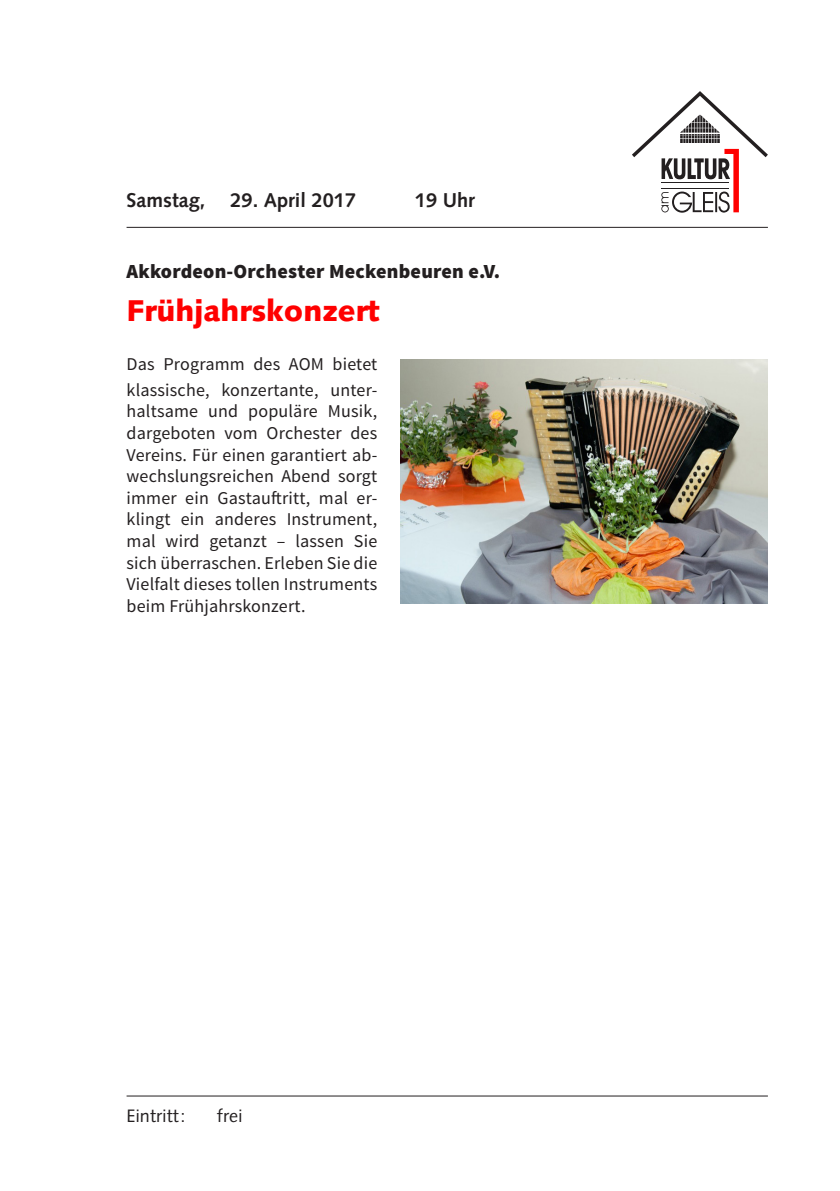
<style>
.page{position:relative;width:840px;height:1191px;background:#fff}
.page>*{position:absolute;margin:0;border:0;box-sizing:border-box;transform-origin:0 0}
.Titel_farbig{font:900 30px "Syntax LTCE";color:#f00}
.Datum{font:900 20px "Source Sans Pro";letter-spacing:.01em;color:#231f20}
.Datum-2{font:700 20px "Syntax LTCE";color:#231f20}
.Text{font:18px/21.6px "Source Sans Pro";letter-spacing:.01em;color:#231f20}
.Liste{font:18px "Syntax LTCE";letter-spacing:.01em;color:#231f20}
</style>
<div class="page">
<svg style="left:632px;top:91px;width:135px;height:122px"></svg>
<hr style="left:661px;top:182px;width:67px;height:1px;background:#231f20">
<hr style="left:661px;top:188px;width:67px;height:1px;background:#231f20">
<hr style="left:126px;top:227px;width:641px;height:1px;background:#231f20">
<hr style="left:126px;top:1095px;width:641px;height:1px;background:#231f20">
<img style="left:400px;top:359px;width:367px;height:244px">
<p class="Datum-2" style="left:126px;top:189px;width:231px">Samstag, 29. April 2017</p>
<p class="Datum-2" style="left:414px;top:189px;width:62px">19 Uhr</p>
<p class="Datum" style="left:126px;top:258px;width:375px">Akkordeon-Orchester Meckenbeuren e.V.</p>
<p class="Titel_farbig" style="left:126px;top:293px;width:255px">Frühjahrskonzert</p>
<p class="Text" style="left:126px;top:351px;width:252px;line-height:26px">Das Programm des AOM bietet klassische, konzertante, unter-</p>
<p class="Text" style="left:126px;top:401px;width:252px;text-align:justify">haltsame und populäre Musik, dargeboten vom Orchester des Vereins. Für einen garantiert ab&shy;wechslungsreichen Abend sorgt immer ein Gastauftritt, mal er&shy;klingt ein anderes Instrument, mal wird getanzt – lassen Sie sich überraschen. Erleben Sie die Vielfalt dieses tollen Instruments beim Frühjahrskonzert.</p>
<p class="Liste" style="left:126px;top:1105px;width:61px">Eintritt:</p>
<p class="Liste" style="left:217px;top:1105px;width:27px">frei</p>
</div>
